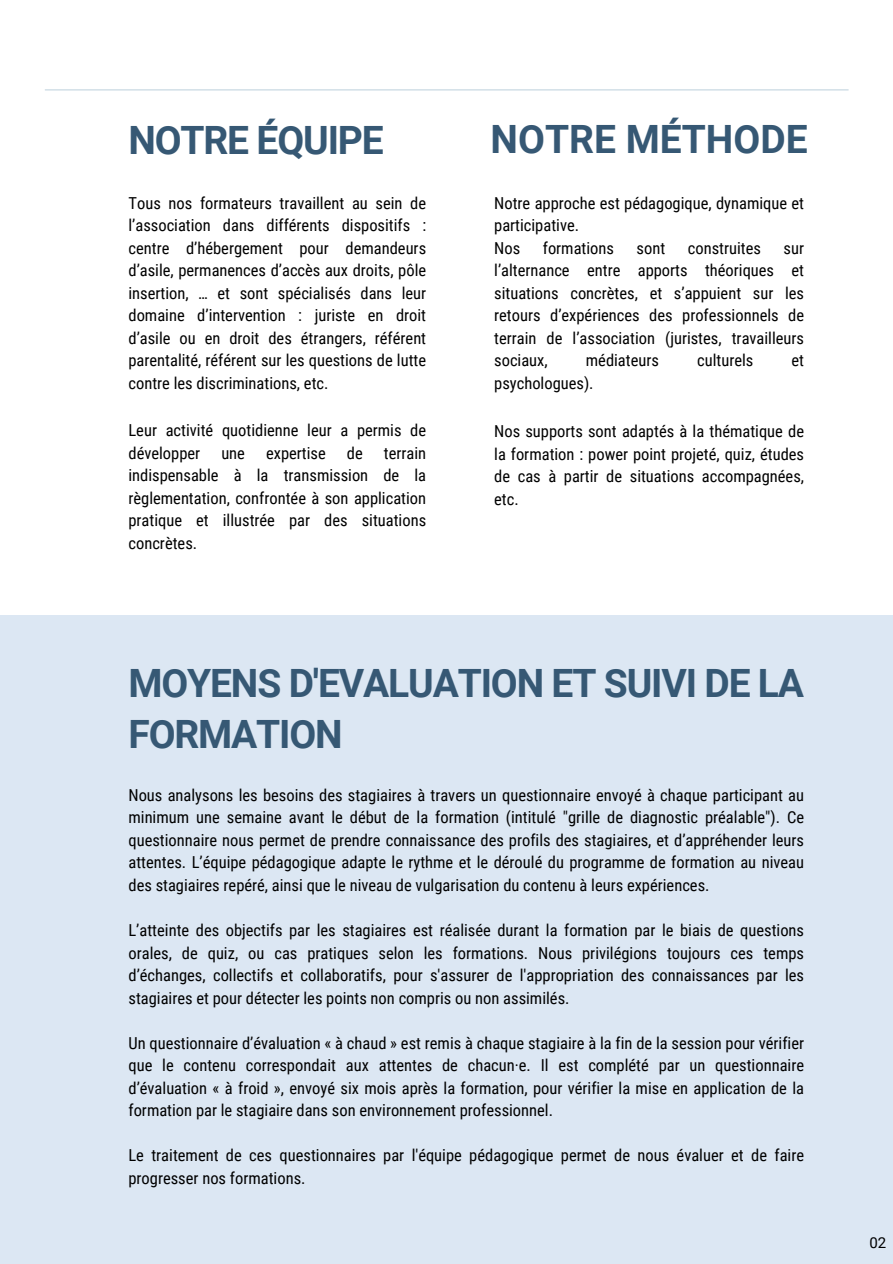
<style>
.page{position:relative;width:893px;height:1264px;background:#fff}
.page>*{position:absolute;margin:0;border:0;box-sizing:border-box;transform-origin:0 0}
.t1{font:700 39px/50.7px "Roboto";letter-spacing:-.03em;color:#365874}
.t2{font:700 39px "Roboto";color:#365874}
.t3{font:16.5px/22.5px "Roboto Condensed";color:#000;text-align:justify}
.t4{font:15px "Roboto";color:#000}
</style>
<div class="page">
<div style="left:0;top:616px;width:892px;height:647px;background:#dce7f3"></div>
<hr style="left:45px;top:89px;width:803px;height:1px;background:#c3d4df">
<p class="t1" style="left:128px;top:115px;width:257px">NOTRE ÉQUIPE</p>
<p class="t2" style="left:490px;top:117px;width:319px">NOTRE MÉTHODE</p>
<p class="t3" style="left:128px;top:192px;width:299px">Tous nos formateurs travaillent au sein de l’association dans différents dispositifs : centre d’hébergement pour demandeurs d’asile, permanences d’accès aux droits, pôle insertion, … et sont spécialisés dans leur domaine d’intervention : juriste en droit d’asile ou en droit des étrangers, référent parentalité, référent sur les questions de lutte contre les discriminations, etc.</p>
<p class="t3" style="left:494px;top:192px;width:311px">Notre approche est pédagogique, dynamique et participative.</p>
<p class="t3" style="left:494px;top:237px;width:27px">Nos</p>
<p class="t3" style="left:542px;top:237px;width:73px">formations</p>
<p class="t3" style="left:636px;top:237px;width:30px">sont</p>
<p class="t3" style="left:687px;top:237px;width:75px">construites</p>
<p class="t3" style="left:494px;top:237px;width:311px;text-indent:289px">sur l’alternance entre apports théoriques et situations concrètes, et s’appuient sur les retours d’expériences des professionnels de terrain de l’association (juristes, travailleurs sociaux,</p>
<p class="t3" style="left:586px;top:349px;width:75px">médiateurs</p>
<p class="t3" style="left:697px;top:349px;width:58px">culturels</p>
<p class="t3" style="left:791px;top:349px;width:14px">et</p>
<p class="t3" style="left:494px;top:372px;width:101px">psychologues).</p>
<p class="t3" style="left:128px;top:419px;width:299px">Leur activité quotidienne leur a permis de développer</p>
<p class="t3" style="left:221px;top:442px;width:25px">une</p>
<p class="t3" style="left:266px;top:442px;width:61px">expertise</p>
<p class="t3" style="left:347px;top:442px;width:17px">de</p>
<p class="t3" style="left:128px;top:442px;width:299px;text-indent:255px">terrain indispensable à la transmission de la règlementation, confrontée à son application pratique et illustrée par des situations concrètes.</p>
<p class="t3" style="left:494px;top:420px;width:311px">Nos supports sont adaptés à la thématique de la formation : power point projeté, quiz, études de cas à partir de situations accompagnées, etc.</p>
<p class="t1" style="left:128px;top:658px;width:677px">MOYENS D'EVALUATION ET SUIVI DE LA<br>FORMATION</p>
<p class="t3" style="left:128px;top:784px;width:677px">Nous analysons les besoins des stagiaires à travers un questionnaire envoyé à chaque participant au minimum une semaine avant le début de la formation (intitulé "grille de diagnostic préalable"). Ce questionnaire nous permet de prendre connaissance des profils des stagiaires, et d’appréhender leurs attentes. L’équipe pédagogique adapte le rythme et le déroulé du programme de formation au niveau des stagiaires repéré, ainsi que le niveau de vulgarisation du contenu à leurs expériences.</p>
<p class="t3" style="left:128px;top:919px;width:677px">L’atteinte des objectifs par les stagiaires est réalisée durant la formation par le biais de questions orales, de quiz, ou cas pratiques selon les formations. Nous privilégions toujours ces temps d’échanges, collectifs et collaboratifs, pour s'assurer de l'appropriation des connaissances par les stagiaires et pour détecter les points non compris ou non assimilés.</p>
<p class="t3" style="left:128px;top:1031px;width:677px">Un questionnaire d’évaluation « à chaud » est remis à chaque stagiaire à la fin de la session pour vérifier que le contenu correspondait aux attentes de chacun·e. Il est complété par un questionnaire d’évaluation « à froid », envoyé six mois après la formation, pour vérifier la mise en application de la formation par le stagiaire dans son environnement professionnel.</p>
<p class="t3" style="left:128px;top:1144px;width:677px">Le traitement de ces questionnaires par l'équipe pédagogique permet de nous évaluer et de faire progresser nos formations.</p>
<p class="t4" style="left:869px;top:1233px;width:18px">02</p>
</div>
